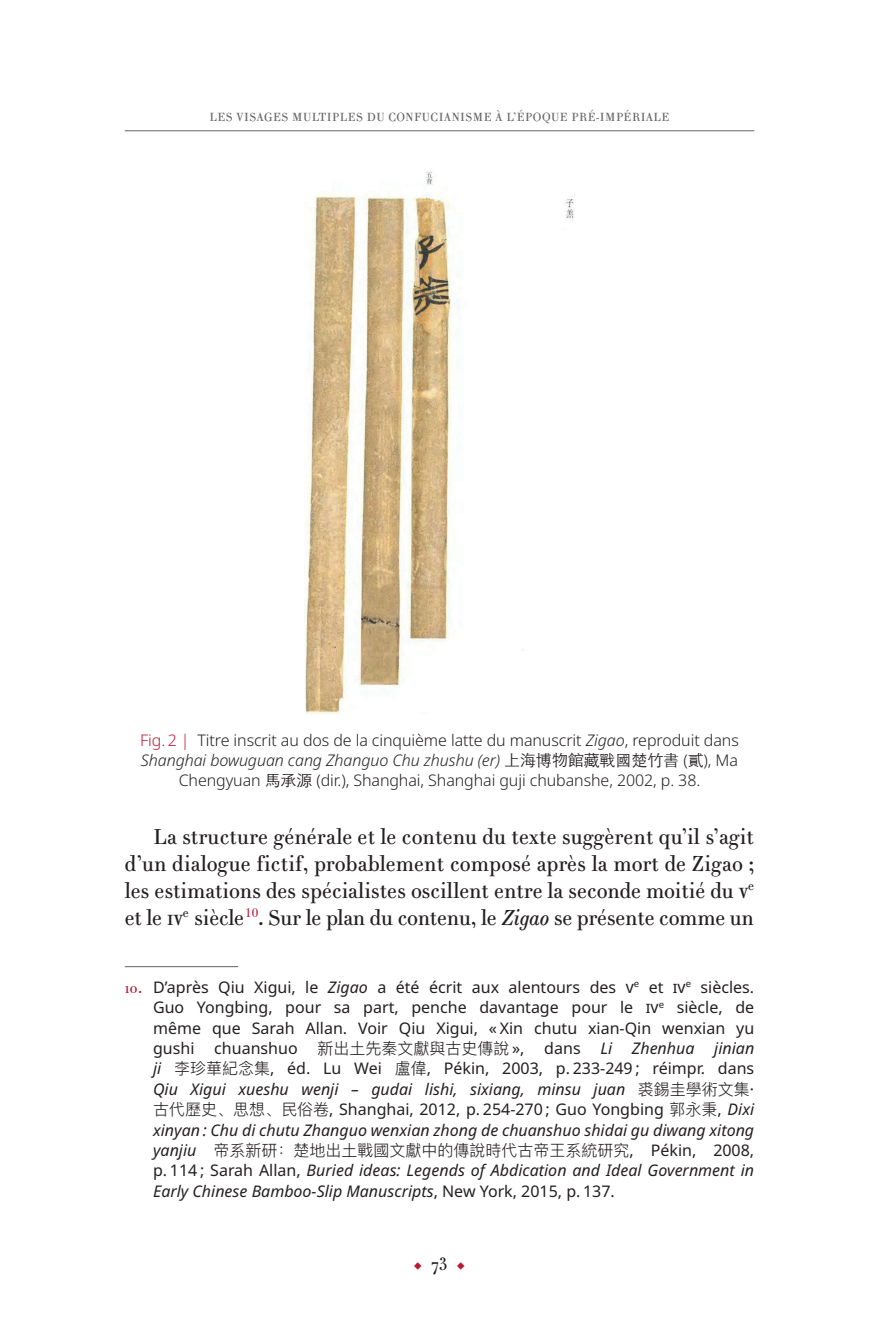
<style>
.page{position:relative;width:879px;height:1333px;background:#fff}
.page>*{position:absolute;margin:0;border:0;box-sizing:border-box;transform-origin:0 0}
.t1{font:22px/27px "Carta Nova Texte";letter-spacing:-.015em;color:#231f20;text-align:justify}
.t2{font:16px/20.4px "Noto Sans";color:#231f20;text-align:justify}
.t3{font:300 16px/20px "Noto Sans";letter-spacing:-.005em;color:#231f20;text-align:center}
.t4{font:italic 16px/20.4px "Noto Sans";color:#231f20}
.t5{font:300 16px "Ping Fang SC";color:#231f20}
.t6{font:12px "Carta Nova Texte";letter-spacing:.04em;color:#636366}
.t7{font:italic 700 12px "Carta Nova Texte";color:#bd1832}
.s1{color:#bc1e39}
.s2{font-style:italic}
.s3{font-family:"ST Heiti SC"}
.s4{font-family:"Carta Nova Texte";color:#bd1832}
.s5{font-family:"Ping Fang SC";font-weight:300}
.s6{font-family:"Noto Sans";font-weight:400;font-style:italic}
.s7{font-family:"Noto Sans";font-weight:400}
.s8{font-style:normal}
.s9{font-weight:400;font-style:normal;font-size:18px;color:#231f20}
</style>
<div class="page">
<hr style="left:125px;top:130px;width:629px;height:1px;background:#636366">
<img style="left:304px;top:171px;width:271px;height:543px">
<hr style="left:125px;top:966px;width:113px;height:1px;background:#636366">
<p class="t6" style="left:210px;top:109px;width:93px">Les visages mul</p>
<p class="t6" style="left:319px;top:109px;width:352px">tiples du confuc ianisme à l’époque pré-impériale</p>
<p class="t3" style="left:140px;top:730px;width:600px"><span class="s1">Fig. 2 |</span> Titre inscrit au dos de la cinquième latte du manuscrit <span class="s2">Zigao</span>, reproduit dans<br><span class="s2">Shanghai bowuguan cang Zhanguo Chu zhushu (er)</span> <span class="s3">上海博物館藏戰國楚竹書</span> (<span class="s3">貳</span>), Ma<br>Chengyuan <span class="s3">馬承源</span> (dir.), Shanghai, Shanghai guji chubanshe, 2002, p. 38.</p>
<p class="t1" style="left:125px;top:823px;width:631px;text-indent:28px">La structure générale et le contenu du texte suggèrent qu’il s’agit d’un dialogue fictif, probablement composé après la mort de Zigao ; les estimations des spécialistes oscillent entre la seconde moitié du v<sup>e </sup>et le iv<sup>e</sup> siècle<sup>10</sup>. Sur le plan du contenu, le <span class="s2">Zigao</span> se présente comme un</p>
<p class="t2" style="left:153px;top:977px;width:602px;text-indent:-28px"><span class="s4">10.</span> D’après Qiu Xigui, le <span class="s2">Zigao</span> a été écrit aux alentours des v<sup>e</sup> et iv<sup>e</sup> siècles.<br>Guo Yongbing, pour sa part, penche davantage pour le iv<sup>e</sup> siècle, de même que Sarah Allan. Voir Qiu Xigui, « Xin chutu xian-Qin wenxian yu gushi chuanshuo <span class="s5">新出土先秦文獻與古史傳說</span> », dans <span class="s2">Li Zhenhua jinian ji</span> <span class="s5">李珍華紀念集</span>, éd. Lu Wei <span class="s5">盧偉</span>, Pékin, 2003, p. 233-249 ; réimpr. dans <span class="s2">Qiu Xigui xueshu wenji – gudai lishi, sixiang, minsu juan</span> <span class="s5">裘錫圭學術文集</span>·<span class="s5">古代歷史、思想、民俗卷</span>, Shanghai, 2012, p. 254-270 ; Guo Yongbing <span class="s5">郭永秉</span>, <span class="s2">Dixi xinyan : Chu di chutu Zhanguo wenxian zhong de chuanshuo shidai gu diwang xitong</span></p>
<p class="t5" style="left:153px;top:1140px;width:602px"><span class="s6">yanjiu</span> 帝系新研：楚地出土戰國文獻中的傳說時代古帝王系統研究<span class="s7">, Pékin, 2008,</span></p>
<p class="t4" style="left:153px;top:1160px;width:602px"><span class="s8">p. 114 ; Sarah Allan,</span> Buried ideas: Legends of Abdication and Ideal Government in<br>Early Chinese Bamboo-Slip Manuscripts<span class="s8">, New York, 2015, p. 137.</span></p>
<p class="t7" style="left:414px;top:1258px;width:53px">◆<span class="s9">73</span>◆</p>
</div>
